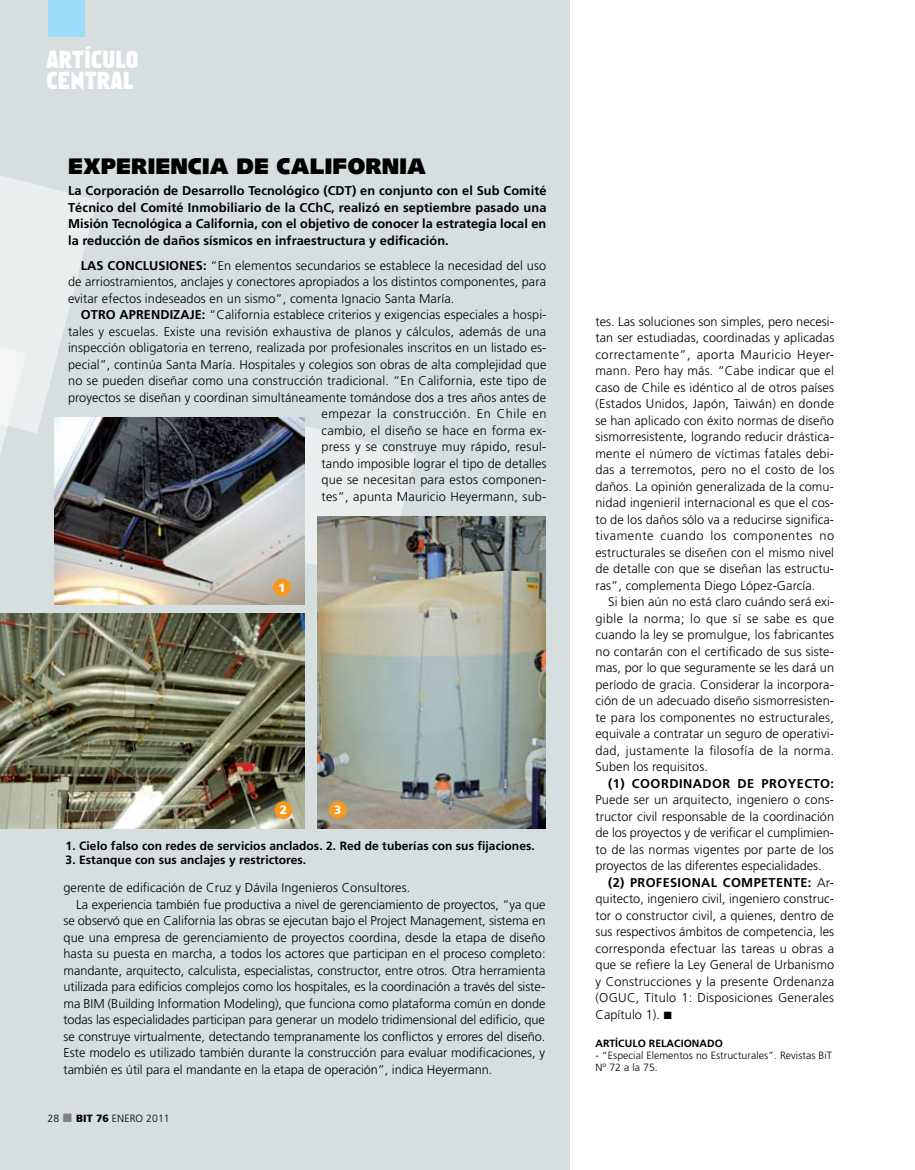
<style>
.page{position:relative;width:915px;height:1170px;background:#fff}
.page>*{position:absolute;margin:0;border:0;box-sizing:border-box;transform-origin:0 0}
.t1{font:900 22.5px "Syntax";letter-spacing:.005em;color:#000}
.t2{font:22.5px/21px "Faktos";letter-spacing:.02em;color:#fff}
.t3{font:300 12.75px/16.5px "Frutiger";letter-spacing:.005em;color:#000;text-align:justify}
.t4{font:700 12.75px/16.5px "Frutiger";letter-spacing:.01em;color:#000;text-align:justify}
.t5{font:700 12.75px "Frutiger";letter-spacing:.04em;color:#000}
.t6{font:700 12px "Frutiger";letter-spacing:.005em;color:#000}
.t7{font:900 12px "Frutiger";color:#fff}
.t8{font:300 10.5px/12px "Frutiger";letter-spacing:.005em;color:#000}
.t9{font:700 10.5px "Frutiger";letter-spacing:.005em;color:#000}
.s1{font-weight:700}
.s2{color:#808284}
.s3{font-weight:900}
.s4{font-weight:300}
</style>
<div class="page">
<div style="left:0;top:0;width:569px;height:1169px;background:#d7dedf"></div>
<svg style="left:0;top:176px;width:97px;height:410px"></svg>
<svg style="left:304px;top:421px;width:112px;height:161px"></svg>
<div style="left:48px;top:0;width:37px;height:37px;background:#9ddcf9"></div>
<img style="left:55px;top:417px;width:249px;height:187px">
<img style="left:317px;top:516px;width:228px;height:312px">
<img style="left:0;top:613px;width:304px;height:215px">
<div style="left:273px;top:578px;width:18px;height:18px;background:#f8981d;border-radius:50%"></div>
<div style="left:329px;top:801px;width:18px;height:17px;background:#f8981d;border-radius:50%"></div>
<div style="left:274px;top:801px;width:18px;height:18px;background:#f8981d;border-radius:50%"></div>
<h1 class="t2" style="left:47px;top:49px;width:93px">ARTÍCULO<br>CENTRAL</h1>
<h1 class="t1" style="left:68px;top:153px;width:359px">EXPERIENCIA DE CALIFORNIA</h1>
<p class="t4" style="left:68px;top:182px;width:269px">La Corporación de Desarrollo Tecnológico (CDT</p>
<p class="t4" style="left:68px;top:182px;width:480px;text-indent:284px">) en conjunto con el Sub Comité Técnico del Comité Inmobiliario de la CChC, realizó en septiembre pasado una M isión Tecnológica a California, con el objetivo de conocer la estrategia local en la reducción de daños sísmicos en infraestructura y edificación.</p>
<p class="t3" style="left:68px;top:257px;width:479px;text-indent:13px"><span class="s1">Las conclusiones:</span> “En elementos secundarios se establece la necesidad del uso de arriostramientos, anclajes y conectores apropiados a los distintos componentes, para evitar efectos indeseados en un sismo”, comenta Ignacio Santa María.</p>
<p class="t3" style="left:68px;top:306px;width:480px;text-align:right"><span class="s1">Otro aprendizaje:</span> “California establece criterios y exigencias especiales a hospi&shy;tales y escuelas. Existe una revisión exhaustiva de planos y cálculos, además de una inspección obligatoria en terreno, realizada por profesionales inscritos en un listado es&shy;pecial”, continúa Santa María. Hospitales y colegios son obras de alta complejidad que no se pueden diseñar como una construcción tradicional. “En California, este tipo de proyectos se diseñan y coordinan simultáneamente tomándose dos a tres años antes de empezar la construcción. En Chile en<br>cambio, el diseño se hace en forma ex-<br>press y se construye muy rápido, resul-<br>tando imposible lograr el tipo de detalles<br>que se necesitan para estos componen-<br>tes”, apunta Mauricio Heyermann, sub-</p>
<p class="t7" style="left:278px;top:580px;width:9px">1</p>
<p class="t7" style="left:279px;top:802px;width:9px">2</p>
<p class="t7" style="left:334px;top:802px;width:9px">3</p>
<p class="t6" style="left:66px;top:838px;width:470px">1. Cielo falso con redes de servicios anclados. 2. Red de tuberías con sus fijaciones.</p>
<p class="t6" style="left:66px;top:852px;width:242px">3. Estanque con sus anclajes y restrictores.</p>
<p class="t3" style="left:63px;top:879px;width:348px">gerente de edificación de Cruz y Dávila Ingenieros Consultores.</p>
<p class="t3" style="left:76px;top:895px;width:470px">La experiencia también fue productiva a nivel de gerenciamiento de proyectos, “ya que</p>
<p class="t3" style="left:63px;top:912px;width:483px">se observó que en California las obras se ejecutan bajo el Project Management, sistema en</p>
<p class="t3" style="left:63px;top:928px;width:483px">que una empresa de gerenciamiento de proyectos coordina, desde la etapa de diseño</p>
<p class="t3" style="left:63px;top:945px;width:483px">hasta su puesta en marcha, a todos los actores que participan en el proceso completo:</p>
<p class="t3" style="left:63px;top:961px;width:483px">mandante, arquitecto, calculista, especialistas, constructor, entre otros. Otra herramienta</p>
<p class="t3" style="left:63px;top:978px;width:483px">utilizada para edificios complejos como los hospitales, es la coordinación a través del siste-</p>
<p class="t3" style="left:63px;top:994px;width:483px">ma BIM (Building Information Modeling), que funciona como plataforma común en donde</p>
<p class="t3" style="left:63px;top:1011px;width:483px">todas las especialidades participan para generar un modelo tridimensional del edificio, que</p>
<p class="t3" style="left:63px;top:1027px;width:483px">se construye virtualmente, detectando tempranamente los conflictos y errores del diseño.</p>
<p class="t3" style="left:63px;top:1044px;width:483px">Este modelo es utilizado también durante la construcción para evaluar modificaciones, y</p>
<p class="t3" style="left:63px;top:1060px;width:430px">también es útil para el mandante en la etapa de operación”, indica Heyermann.</p>
<p class="t8" style="left:47px;top:1111px;width:124px">28 <span class="s2">■</span> <span class="s3">BIT 76</span> enero 2011</p>
<p class="t3" style="left:595px;top:313px;width:240px">tes. Las soluciones son simples, pero necesi&shy;tan ser estudiadas, coordinadas y aplicadas correctamente”, aporta Mauricio Heyer&shy;mann. Pero hay más. “Cabe indicar que el caso de Chile es idéntico al de otros países (Estados U nidos, Japón, Taiwán) en donde se han aplicado con éxito normas de diseño sismorresistente, logrando reducir drástica&shy;mente el número de víctimas fatales debi&shy;das a terremotos, pero no el costo de los daños. La opinión generalizada de la comu&shy;nidad ingenieril internacional es que el cos&shy;to de los daños sólo va a reducirse significa&shy;tivamente cuando los componentes no estructurales se diseñen con el mismo nivel de detalle con que se diseñan las estructu&shy;ras”, complementa Diego López-García.</p>
<p class="t3" style="left:595px;top:593px;width:240px;text-indent:13px">Si bien aún no está claro cuándo será exi&shy;gible la norma; lo que sí se sabe es que cuando la ley se promulgue, los fabricantes no contarán con el certificado de sus siste&shy;mas, por lo que seguramente se les dará un período de gracia. Considerar la incorpora&shy;ción de un adecuado diseño sismorresisten&shy;te para los componentes no estructurales, equivale a contratar un seguro de operativi&shy;dad, justamente la filosofía de la norma.<br>Suben los requisitos.</p>
<p class="t5" style="left:608px;top:775px;width:227px">(1) Coordinador de proyecto:</p>
<p class="t3" style="left:595px;top:791px;width:240px">Puede ser un arquitecto, ingeniero o cons-</p>
<p class="t3" style="left:595px;top:808px;width:240px">tructor civil responsable de la coordinación</p>
<p class="t3" style="left:595px;top:824px;width:240px">de los proyectos y de verificar el cumplimien-</p>
<p class="t3" style="left:595px;top:841px;width:240px">to de las normas vigentes por parte de los</p>
<p class="t3" style="left:595px;top:857px;width:227px">proyectos de las diferentes especialidades.</p>
<p class="t4" style="left:608px;top:874px;width:227px">(2) Profesional competente: <span class="s4">Ar-</span></p>
<p class="t3" style="left:595px;top:890px;width:240px">quitecto, ingeniero civil, ingeniero construc-</p>
<p class="t3" style="left:595px;top:907px;width:240px">tor o constructor civil, a quienes, dentro de</p>
<p class="t3" style="left:595px;top:923px;width:240px">sus respectivos ámbitos de competencia, les</p>
<p class="t3" style="left:595px;top:940px;width:240px">corresponda efectuar las tareas u obras a</p>
<p class="t3" style="left:595px;top:956px;width:240px">que se refiere la Ley General de U rbanismo</p>
<p class="t3" style="left:595px;top:973px;width:240px">y Construcciones y la presente Ordenanza</p>
<p class="t3" style="left:595px;top:989px;width:240px">(OGUC, Título 1: Disposiciones Generales</p>
<p class="t3" style="left:595px;top:1006px;width:78px">Capítulo 1). ■</p>
<p class="t9" style="left:595px;top:1037px;width:129px">Artículo relacionado</p>
<p class="t8" style="left:595px;top:1049px;width:238px">- “Especial Elementos no Estructurales”. Revistas BiT<br>Nº 72 a la 75.</p>
</div>
